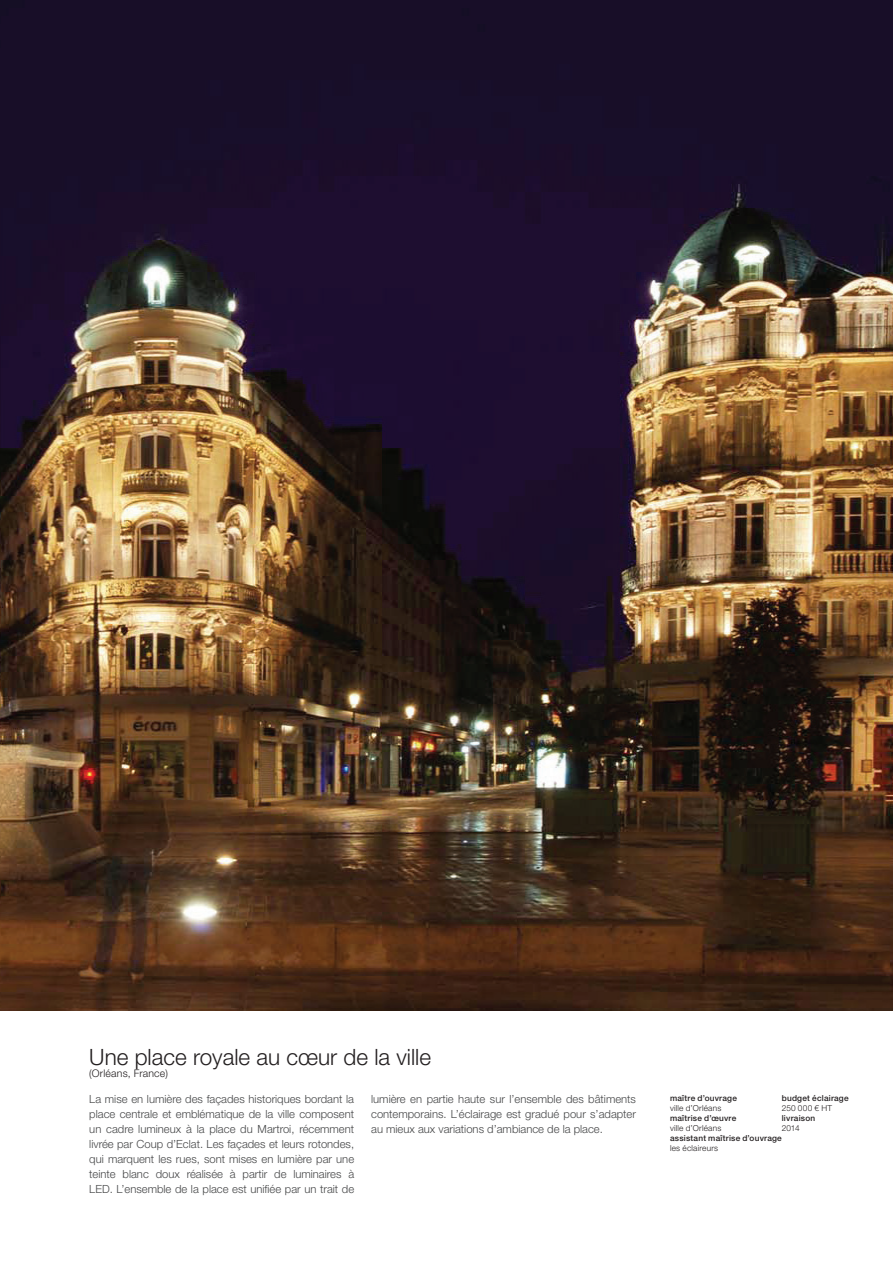
<style>
.page{position:relative;width:893px;height:1263px;background:#fff}
.page>*{position:absolute;margin:0;border:0;box-sizing:border-box;transform-origin:0 0}
.t1{font:300 22.5px "Helvetica Neue LT Std";color:#231f20}
.t2{font:300 11.25px/15px "Helvetica Neue LT Std";color:#464748;text-align:justify}
.t3{font:300 10.5px "Helvetica Neue LT Std";letter-spacing:.02em;color:#231f20}
.t4{font:500 8.25px "Helvetica Neue LT Std";letter-spacing:.025em;color:#231f20}
.t5{font:300 8.25px "Helvetica Neue LT Std";letter-spacing:.025em;color:#231f20}
</style>
<div class="page">
<img style="left:0;top:0;width:893px;height:1010px">
<h1 class="t1" style="left:89px;top:1043px;width:343px">Une place royale au cœur de la ville</h1>
<p class="t3" style="left:89px;top:1067px;width:80px">(Orléans, France)</p>
<p class="t2" style="left:89px;top:1091px;width:266px">La mise en lumière des façades historiques bordant la place centrale et emblématique de la ville composent un cadre lumineux à la place du Martroi, récemment livrée par Coup d’Eclat. Les façades et leurs rotondes, qui marquent les rues, sont mises en lumière par une teinte blanc doux réalisée à partir de luminaires à LED. L’ensemble de la place est unifiée par un trait de</p>
<p class="t2" style="left:371px;top:1091px;width:266px">lumière en partie haute sur l’ensemble des bâtiments contemporains. L’éclairage est gradué pour s’adapter au mieux aux variations d’ambiance de la place.</p>
<p class="t4" style="left:670px;top:1093px;width:68px">maître d’ouvrage</p>
<p class="t4" style="left:782px;top:1093px;width:68px">budget éclairage</p>
<p class="t5" style="left:782px;top:1103px;width:52px">250 000 € HT</p>
<p class="t4" style="left:782px;top:1113px;width:35px">livraison</p>
<p class="t5" style="left:782px;top:1123px;width:19px">2014</p>
<p class="t5" style="left:670px;top:1103px;width:53px">ville d’Orléans</p>
<p class="t4" style="left:670px;top:1113px;width:68px">maîtrise d’œuvre</p>
<p class="t5" style="left:670px;top:1123px;width:53px">ville d’Orléans</p>
<p class="t4" style="left:670px;top:1133px;width:113px">assistant maîtrise d’ouvrage</p>
<p class="t5" style="left:670px;top:1143px;width:50px">les éclaireurs</p>
</div>
